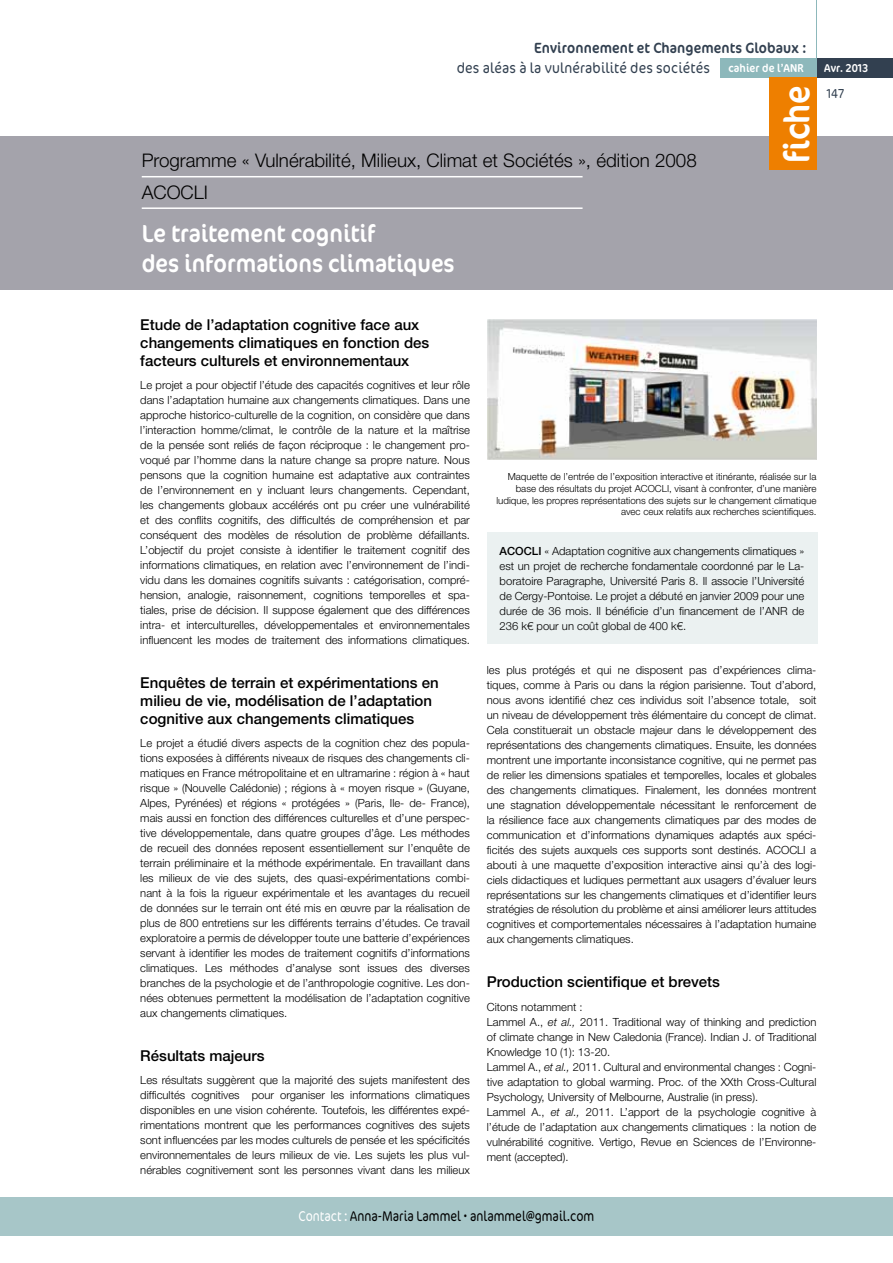
<style>
.page{position:relative;width:893px;height:1263px;background:#fff}
.page>*{position:absolute;margin:0;border:0;box-sizing:border-box;transform-origin:0 0}
.t1{font:36.3px "Cocon";color:#fff;scale:.91 1}
.t2{font:24.75px/30px "Cocon";color:#fff;scale:.91 1}
.t3{font:300 18.75px/31.5px "Helvetica Neue LT Pro";color:#000}
.t4{font:500 15px/18px "Helvetica Neue LT Pro";color:#000}
.t5{font:300 14.85px "Cocon";letter-spacing:.01em;color:#324050;scale:.91 1}
.t6{font:14.85px "Cocon";letter-spacing:.01em;color:#324050;scale:.91 1}
.t7{font:300 14.4px "Cocon";color:#000;scale:.83 1}
.t8{font:300 13.2px "Cocon";color:#324050;scale:.91 1}
.t9{font:11.55px "Cocon";letter-spacing:.01em;color:#fff;scale:.91 1}
.t10{font:300 11.25px/15px "Helvetica Neue LT Pro";color:#000;text-align:justify}
.t11{font:300 9.75px/11.7px "Helvetica Neue LT Pro";color:#000;text-align:right}
.s1{font-weight:500}
.s2{font-style:italic}
.s3{color:#fff}
</style>
<div class="page">
<div style="left:0;top:136px;width:893px;height:154px;background:#a4a3ab"></div>
<div style="left:817px;top:58px;width:76px;height:20px;background:#324050"></div>
<div style="left:720px;top:58px;width:97px;height:20px;background:#8db8bb"></div>
<hr style="left:816px;top:0;width:1px;height:78px;background:#8db8bb">
<div style="left:769px;top:78px;width:48px;height:92px;background:#ee7f00"></div>
<div style="left:0;top:1197px;width:893px;height:38px;background:#a7c6c8"></div>
<hr style="left:142px;top:176px;width:441px;height:1px;background:#fff">
<hr style="left:142px;top:207px;width:441px;height:2px;background:#fff">
<div style="left:487px;top:532px;width:330px;height:112px;background:#ebf1f1"></div>
<img style="left:488px;top:319px;width:328px;height:140px">
<h3 class="t6" style="left:534px;top:39px;width:301px">Environnement et Changements Globaux :</h3>
<h3 class="t5" style="left:457px;top:60px;width:280px">des aléas à la vulnérabilité des sociétés</h3>
<p class="t9" style="left:728px;top:61px;width:84px">cahier de l’ANR</p>
<p class="t9" style="left:824px;top:61px;width:50px">Avr. 2013</p>
<h1 class="t1" style="left:776px;top:163px;width:87px;rotate:-90deg">fiche</h1>
<p class="t8" style="left:827px;top:86px;width:21px">147</p>
<h3 class="t3" style="left:142px;top:145px;width:557px">Programme « Vulnérabilité, Milieux, Climat et Sociétés », édition 2008<br>ACOCLI</h3>
<h2 class="t2" style="left:142px;top:219px;width:345px">Le traitement cognitif<br>des informations climatiques</h2>
<h3 class="t4" style="left:140px;top:315px;width:290px">Etude de l’adaptation cognitive face aux changements climatiques en fonction des facteurs culturels et environnementaux</h3>
<p class="t10" style="left:140px;top:377px;width:331px">Le projet a pour objectif l’étude des capacités cognitives et leur rôle dans l’adaptation humaine aux changements climatiques. Dans une approche historico-culturelle de la cognition, on considère que dans l’interaction homme/climat, le contrôle de la nature et la maîtrise de la pensée sont reliés de façon réciproque : le changement pro&shy;voqué par l’homme dans la nature change sa propre nature. Nous pensons que la cognition humaine est adaptative aux contraintes de l’environnement en y incluant leurs changements. Cependant, les changements globaux accélérés ont pu créer une vulnérabilité et des conflits cognitifs, des difficultés de compréhension et par conséquent des modèles de résolution de problème défaillants.<br>L’objectif du projet consiste à identifier le traitement cognitif des informations climatiques, en relation avec l’environnement de l’indi&shy;vidu dans les domaines cognitifs suivants : catégorisation, compré&shy;hension, analogie, raisonnement, cognitions temporelles et spa&shy;tiales, prise de décision. Il suppose également que des différences intra- et interculturelles, développementales et environnementales influencent les modes de traitement des informations climatiques.</p>
<h3 class="t4" style="left:140px;top:673px;width:300px">Enquêtes de terrain et expérimentations en milieu de vie, modélisation de l’adaptation cognitive aux changements climatiques</h3>
<p class="t10" style="left:140px;top:735px;width:331px">Le projet a étudié divers aspects de la cognition chez des popula&shy;tions exposées à différents niveaux de risques des changements cli&shy;matiques en France métropolitaine et en ultramarine : région à « haut risque » (Nouvelle Calédonie) ; régions à « moyen risque » (Guyane, Alpes, Pyrénées) et régions « protégées » (Paris, Ile- de- France), mais aussi en fonction des différences culturelles et d’une perspec&shy;tive développementale, dans quatre groupes d’âge. Les méthodes de recueil des données reposent essentiellement sur l’enquête de terrain préliminaire et la méthode expérimentale. En travaillant dans les milieux de vie des sujets, des quasi-expérimentations combi&shy;nant à la fois la rigueur expérimentale et les avantages du recueil de données sur le terrain ont été mis en œuvre par la réalisation de plus de 800 entretiens sur les différents terrains d’études. Ce travail exploratoire a permis de développer toute une batterie d’expériences servant à identifier les modes de traitement cognitifs d’informations climatiques. Les méthodes d’analyse sont issues des diverses branches de la psychologie et de l’anthropologie cognitive. Les don&shy;nées obtenues permettent la modélisation de l’adaptation cognitive aux changements climatiques.</p>
<h3 class="t4" style="left:140px;top:1046px;width:126px">Résultats majeurs</h3>
<p class="t10" style="left:140px;top:1072px;width:331px">Les résultats suggèrent que la majorité des sujets manifestent des difficultés cognitives pour organiser les informations climatiques disponibles en une vision cohérente. Toutefois, les différentes expé&shy;rimentations montrent que les performances cognitives des sujets sont influencées par les modes culturels de pensée et les spécificités environnementales de leurs milieux de vie. Les sujets les plus vul&shy;nérables cognitivement sont les personnes vivant dans les milieux</p>
<p class="t11" style="left:496px;top:471px;width:322px">Maquette de l’entrée de l’exposition interactive et itinérante, réalisée sur la base des résultats du projet ACOCLI, visant à confronter, d’une manière ludique, les propres représentations des sujets sur le changement climatique avec ceux relatifs aux recherches scientifiques.</p>
<p class="t10" style="left:500px;top:543px;width:306px"><span class="s1">ACOCLI</span> « Adaptation cognitive aux changements climatiques » est un projet de recherche fondamentale coordonné par le La&shy;boratoire Paragraphe, Université Paris 8. Il associe l’Université de Cergy-Pontoise. Le projet a débuté en janvier 2009 pour une durée de 36 mois. Il bénéficie d’un financement de l’ANR de 236 k€ pour un coût global de 400 k€.</p>
<p class="t10" style="left:487px;top:662px;width:331px">les plus protégés et qui ne disposent pas d’expériences clima&shy;tiques, comme à Paris ou dans la région parisienne. Tout d’abord, nous avons identifié chez ces individus soit l’absence totale, soit un niveau de développement très élémentaire du concept de climat.<br>Cela constituerait un obstacle majeur dans le développement des représentations des changements climatiques. Ensuite, les données montrent une importante inconsistance cognitive, qui ne permet pas de relier les dimensions spatiales et temporelles, locales et globales des changements climatiques. Finalement, les données montrent une stagnation développementale nécessitant le renforcement de la résilience face aux changements climatiques par des modes de communication et d’informations dynamiques adaptés aux spéci&shy;ficités des sujets auxquels ces supports sont destinés. ACOCLI a abouti à une maquette d’exposition interactive ainsi qu’à des logi&shy;ciels didactiques et ludiques permettant aux usagers d’évaluer leurs représentations sur les changements climatiques et d’identifier leurs stratégies de résolution du problème et ainsi améliorer leurs attitudes cognitives et comportementales nécessaires à l’adaptation humaine aux changements climatiques.</p>
<h3 class="t4" style="left:487px;top:972px;width:235px">Production scientifique et brevets</h3>
<p class="t10" style="left:487px;top:999px;width:331px;text-align:left">Citons notamment :<br>Lammel A., <span class="s2">et al.,</span> 2011. Traditional way of thinking and prediction of climate change in New Caledonia (France). Indian J. of Traditional Knowledge 10 (1): 13-20.<br>Lammel A., <span class="s2">et al.,</span> 2011. Cultural and environmental changes : Cogni&shy;tive adaptation to global warming. Proc. of the XXth Cross-Cultural Psychology, University of Melbourne, Australie (in press).<br>Lammel A., <span class="s2">et al.,</span> 2011. L’apport de la psychologie cognitive à l’étude de l’adaptation aux changements climatiques : la notion de vulnérabilité cognitive. Vertigo, Revue en Sciences de l’Environne&shy;ment (accepted).</p>
<p class="t7" style="left:299px;top:1207px;width:358px"><span class="s3">Contact :</span> Anna-Maria Lammel • anlammel@gmail.com</p>
</div>
